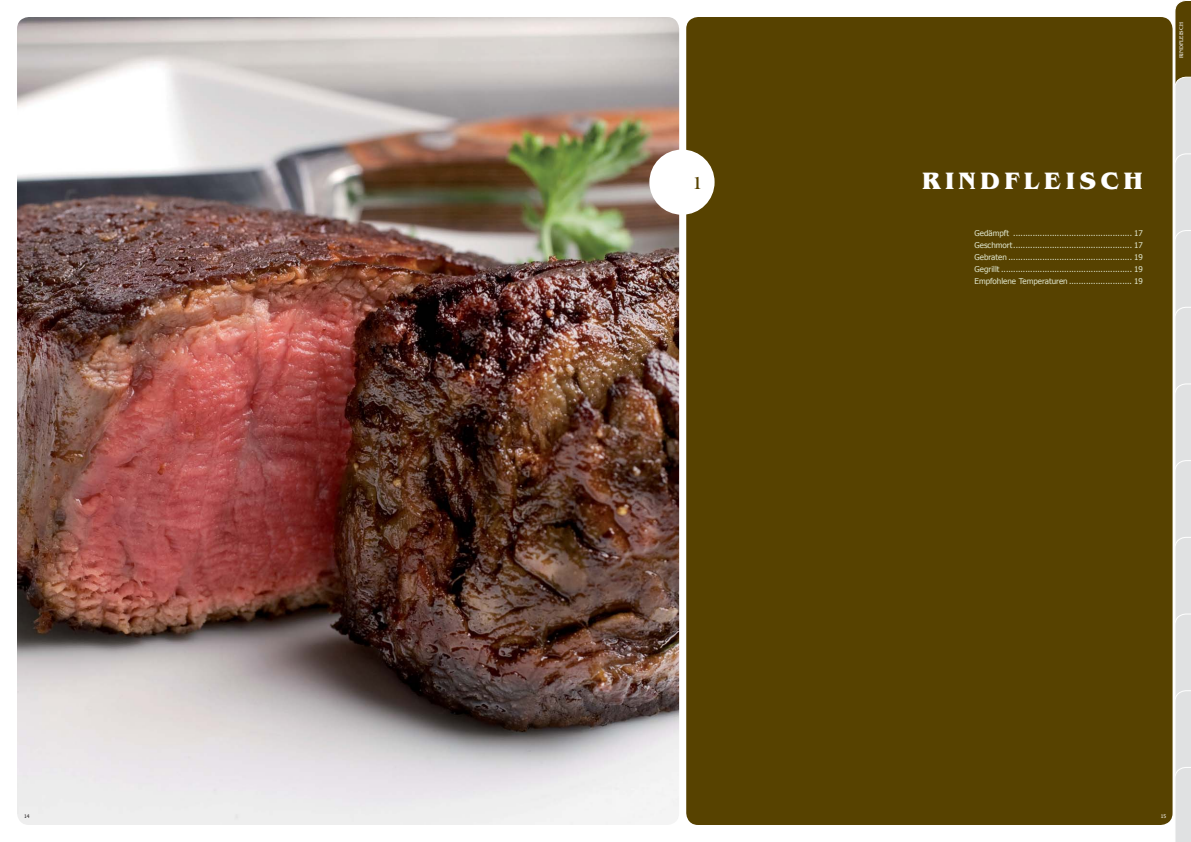
<style>
.page{position:relative;width:1191px;height:842px;background:#fff}
.page>*{position:absolute;margin:0;border:0;box-sizing:border-box;transform-origin:0 0}
.t1{font:700 24.9px "Bangkok";letter-spacing:.2em;color:#fff}
.t2{font:18px "Bangkok";color:#574200}
.t3{font:8px/12px "Tahoma";color:#dfe6ce;text-align:justify}
.t4{font:5.5px "Bangkok";color:#fff}
.t5{font:5px "Tahoma";color:#231f20}
.t6{font:5px "Tahoma";color:#fff}
</style>
<div class="page">
<svg style="left:1175px;top:0;width:16px;height:842px;background:#d5d4cf"></svg>
<img style="left:17px;top:17px;width:662px;height:808px;border-radius:12px">
<div style="left:686px;top:17px;width:486px;height:808px;background:#574200;border-radius:12px"></div>
<div style="left:649px;top:150px;width:65px;height:65px;background:#fff;border-radius:50%"></div>
<p class="t4" style="left:1178px;top:58px;width:37px;rotate:-90deg">RINDFLEISCH</p>
<h2 class="t2" style="left:691px;top:174px;width:13px">1</h2>
<h1 class="t1" style="left:922px;top:167px;width:222px">RINDFLEISCH</h1>
<p class="t3" style="left:974px;top:227px;width:170px">Gedämpft ................................................. 17<br>Geschmort ................................................. 17<br>Gebraten ................................................... 19<br>Gegrillt ...................................................... 19<br>Empfohlene Temperaturen .......................... 19</p>
<p class="t5" style="left:24px;top:813px;width:7px">14</p>
<p class="t6" style="left:1160px;top:813px;width:7px">15</p>
</div>
